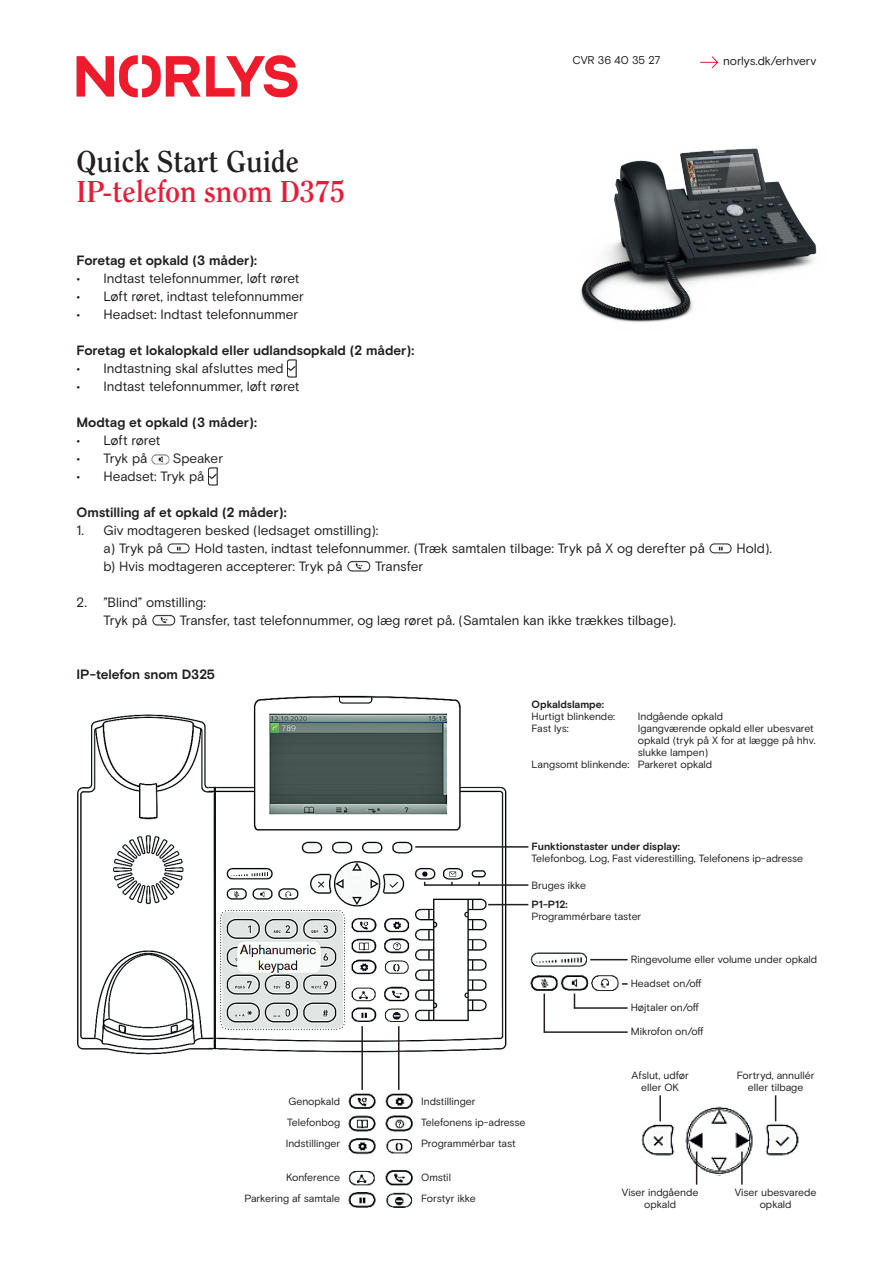
<style>
.page{position:relative;width:893px;height:1263px;background:#fff}
.page>*{position:absolute;margin:0;border:0;box-sizing:border-box;transform-origin:0 0}
.t1{font:700 30px "Clearface ITC Pro";color:#ed1a37}
.t2{font:700 30px "Clearface ITC Pro";color:#231f20}
.t3{font:13.5px/18px "Basis Grotesque Pro";letter-spacing:-.005em;color:#231f20}
.t4{font:700 13.5px "Basis Grotesque Pro";letter-spacing:-.005em;color:#231f20}
.t5{font:12px "Basis Grotesque Pro";color:#231f20}
.t6{font:11.25px "Basis Grotesque Pro";letter-spacing:-.005em;color:#231f20}
.t7{font:10.5px/12px "Basis Grotesque Pro";color:#231f20;text-align:center}
.t8{font:700 10.5px "Basis Grotesque Pro";letter-spacing:-.005em;color:#231f20}
</style>
<div class="page">
<img style="left:348px;top:1087px;width:65px;height:121px">
<img style="left:77px;top:695px;width:441px;height:363px">
<svg style="left:77px;top:55px;width:220px;height:42px"></svg>
<svg style="left:700px;top:56px;width:19px;height:13px"></svg>
<img style="left:287px;top:359px;width:9px;height:18px">
<img style="left:151px;top:454px;width:18px;height:10px">
<img style="left:208px;top:467px;width:9px;height:18px">
<img style="left:167px;top:544px;width:23px;height:10px">
<img style="left:709px;top:544px;width:23px;height:10px">
<img style="left:347px;top:561px;width:24px;height:11px">
<img style="left:152px;top:615px;width:24px;height:11px">
<hr style="left:415px;top:846px;width:113px;height:2px;background:#231f20">
<hr style="left:361px;top:1026px;width:2px;height:64px;background:#231f20">
<hr style="left:398px;top:1026px;width:1px;height:64px;background:#231f20">
<hr style="left:424px;top:884px;width:104px;height:2px;background:#231f20">
<img style="left:641px;top:1102px;width:158px;height:74px">
<img style="left:681px;top:1102px;width:75px;height:72px">
<hr style="left:659px;top:1095px;width:2px;height:26px;background:#231f20">
<svg style="left:775px;top:1095px;width:1px;height:26px"></svg>
<hr style="left:741px;top:1151px;width:2px;height:33px;background:#231f20">
<hr style="left:696px;top:1151px;width:1px;height:33px;background:#231f20">
<hr style="left:488px;top:904px;width:40px;height:1px;background:#231f20">
<img style="left:530px;top:952px;width:94px;height:43px">
<hr style="left:574px;top:1007px;width:54px;height:2px;background:#231f20">
<svg style="left:574px;top:993px;width:1px;height:14px"></svg>
<hr style="left:544px;top:1031px;width:84px;height:2px;background:#231f20">
<hr style="left:544px;top:993px;width:1px;height:40px;background:#231f20">
<hr style="left:590px;top:959px;width:38px;height:1px;background:#231f20">
<svg style="left:622px;top:983px;width:6px;height:2px"></svg>
<img style="left:580px;top:148px;width:237px;height:175px">
<p class="t2" style="left:77px;top:143px;width:224px">Quick Start Guide</p>
<p class="t1" style="left:77px;top:173px;width:270px">IP-telefon snom D375</p>
<p class="t6" style="left:573px;top:54px;width:89px">CVR 36 40 35 27</p>
<p class="t5" style="left:723px;top:54px;width:95px">norlys.dk/erhverv</p>
<p class="t4" style="left:77px;top:252px;width:182px">Foretag et opkald (3 måder):</p>
<p class="t3" style="left:77px;top:269px;width:225px">• Indtast telefonnummer, løft røret</p>
<p class="t3" style="left:77px;top:287px;width:229px">• Løft røret, indtast telefonnummer</p>
<p class="t3" style="left:77px;top:305px;width:223px">• Headset: Indtast telefonnummer</p>
<p class="t4" style="left:77px;top:342px;width:339px">Foretag et lokalopkald eller udlandsopkald (2 måder):</p>
<p class="t3" style="left:77px;top:359px;width:209px">• Indtastning skal afsluttes med</p>
<p class="t3" style="left:77px;top:377px;width:225px">• Indtast telefonnummer, løft røret</p>
<p class="t4" style="left:77px;top:414px;width:182px">Modtag et opkald (3 måder):</p>
<p class="t3" style="left:77px;top:431px;width:85px">• Løft røret</p>
<p class="t3" style="left:77px;top:449px;width:72px">• Tryk på</p>
<p class="t3" style="left:173px;top:449px;width:52px">Speaker</p>
<p class="t3" style="left:77px;top:467px;width:130px">• Headset: Tryk på</p>
<p class="t4" style="left:77px;top:504px;width:212px">Omstilling af et opkald (2 måder):</p>
<p class="t3" style="left:77px;top:521px;width:303px">1. Giv modtageren besked (ledsaget omstilling):</p>
<p class="t3" style="left:104px;top:539px;width:61px">a) Tryk på</p>
<p class="t3" style="left:195px;top:539px;width:512px">Hold tasten, indtast telefonnummer. (Træk samtalen tilbage: Tryk på X og derefter på</p>
<p class="t3" style="left:737px;top:539px;width:37px">Hold).</p>
<p class="t3" style="left:104px;top:557px;width:241px">b) Hvis modtageren accepterer: Tryk på</p>
<p class="t3" style="left:375px;top:557px;width:50px">Transfer</p>
<p class="t3" style="left:104px;top:593px;width:104px;text-indent:-27px">2. ”Blind” omstilling:<br>Tryk på</p>
<p class="t3" style="left:180px;top:611px;width:498px">Transfer, tast telefonnummer, og læg røret på. (Samtalen kan ikke trækkes tilbage).</p>
<p class="t4" style="left:77px;top:666px;width:140px">IP-telefon snom D325</p>
<p class="t7" style="left:288px;top:1095px;width:53px">Genopkald</p>
<p class="t7" style="left:287px;top:1116px;width:54px">Telefonbog</p>
<p class="t7" style="left:286px;top:1137px;width:56px">Indstillinger</p>
<p class="t7" style="left:286px;top:1172px;width:56px">Konference</p>
<p class="t7" style="left:245px;top:1193px;width:97px">Parkering af samtale</p>
<p class="t8" style="left:532px;top:698px;width:74px">Opkaldslampe:</p>
<p class="t7" style="left:532px;top:710px;width:85px">Hurtigt blinkende:</p>
<p class="t7" style="left:638px;top:710px;width:87px">Indgående opkald</p>
<p class="t7" style="left:532px;top:722px;width:39px">Fast lys:</p>
<p class="t7" style="left:638px;top:722px;width:179px;text-align:left">Igangværende opkald eller ubesvaret opkald (tryk på X for at lægge på hhv. slukke lampen)</p>
<p class="t7" style="left:532px;top:758px;width:182px">Langsomt blinkende: Parkeret opkald</p>
<p class="t8" style="left:532px;top:840px;width:150px">Funktionstaster under display:</p>
<p class="t7" style="left:532px;top:853px;width:273px">Telefonbog, Log, Fast viderestilling, Telefonens ip-adresse</p>
<p class="t8" style="left:532px;top:898px;width:38px">P1-P12:</p>
<p class="t7" style="left:532px;top:910px;width:111px">Programmérbare taster</p>
<p class="t7" style="left:532px;top:879px;width:56px">Bruges ikke</p>
<p class="t7" style="left:631px;top:954px;width:188px">Ringevolume eller volume under opkald</p>
<p class="t7" style="left:631px;top:978px;width:72px">Headset on/off</p>
<p class="t7" style="left:631px;top:1002px;width:70px">Højtaler on/off</p>
<p class="t7" style="left:631px;top:1026px;width:74px">Mikrofon on/off</p>
<p class="t7" style="left:421px;top:1095px;width:56px">Indstillinger</p>
<p class="t7" style="left:421px;top:1116px;width:106px">Telefonens ip-adresse</p>
<p class="t7" style="left:421px;top:1137px;width:96px">Programmérbar tast</p>
<p class="t7" style="left:421px;top:1172px;width:31px">Omstil</p>
<p class="t7" style="left:421px;top:1193px;width:56px">Forstyr ikke</p>
<p class="t7" style="left:631px;top:1070px;width:59px">Afslut, udfør eller OK</p>
<p class="t7" style="left:737px;top:1070px;width:79px">Fortryd, annullér eller tilbage</p>
<p class="t7" style="left:622px;top:1186px;width:78px">Viser indgående opkald</p>
<p class="t7" style="left:735px;top:1186px;width:83px">Viser ubesvarede opkald</p>
</div>
